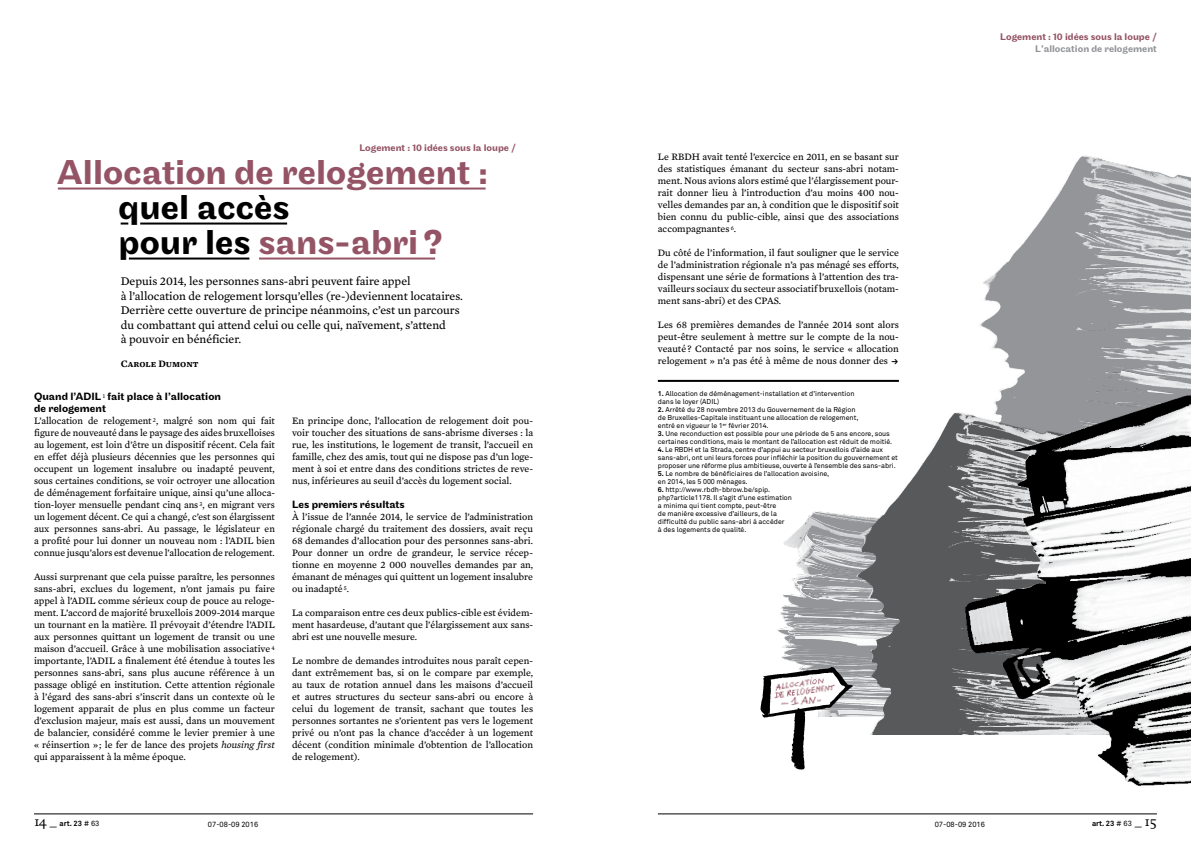
<style>
.page{position:relative;width:1191px;height:842px;background:#fff}
.page>*{position:absolute;margin:0;border:0;box-sizing:border-box;transform-origin:0 0}
.t1{font:500 36px/35px "Maple";color:#000}
.t2{font:500 36px "Maple";color:#945465}
.t3{font:12px/14.4px "Mercury Text G3";color:#000}
.t4{font:500 11px/12px "Maple";color:#000}
.t5{font:10px/12px "Mercury Text G3";color:#000;text-align:justify}
.t6{font:500 10px "Maple";color:#945465}
.t7{font:500 10px "Maple";color:#939598}
.t8{font:10px "Mercury Text G3 Semibold SC";color:#000}
.t9{font:700 7.5px "Akkurat";color:#000}
.t10{font:7.5px "Akkurat";color:#000}
.t11{font:7px/8px "Akkurat";color:#000}
.s1{color:#945465}
.s2{font-style:italic}
.s3{font-weight:700}
.s4{font-family:"DTL Documenta SP Regular";font-weight:400;font-size:14px}
.s5{font-weight:400}
</style>
<div class="page">
<hr style="left:34px;top:814px;width:499px;height:1px;background:#000">
<hr style="left:658px;top:814px;width:499px;height:1px;background:#000">
<img style="left:979px;top:155px;width:212px;height:194px">
<img style="left:777px;top:511px;width:58px;height:151px">
<img style="left:835px;top:412px;width:124px;height:323px">
<img style="left:959px;top:349px;width:232px;height:466px">
<img style="left:760px;top:662px;width:98px;height:108px">
<img style="left:762px;top:674px;width:84px;height:44px">
<hr style="left:658px;top:380px;width:241px;height:2px;background:#000">
<hr style="left:369px;top:188px;width:116px;height:2px;background:#945465">
<hr style="left:58px;top:188px;width:285px;height:2px;background:#945465">
<hr style="left:140px;top:223px;width:147px;height:2px;background:#000">
<svg style="left:121px;top:223px;width:7px;height:2px"></svg>
<hr style="left:129px;top:258px;width:120px;height:2px;background:#000">
<hr style="left:259px;top:258px;width:176px;height:2px;background:#945465">
<p class="t6" style="left:359px;top:142px;width:158px">Logement : 10 idées sous la loupe /</p>
<h1 class="t2" style="left:56px;top:151px;width:433px">Allocation de relogement :</h1>
<h1 class="t1" style="left:118px;top:191px;width:326px">quel accès<br>pour les <span class="s1">sans-abri?</span></h1>
<p class="t3" style="left:121px;top:274px;width:344px">Depuis 2014, les personnes sans-abri peuvent faire appel<br>à l’allocation de relogement lorsqu’elles (re-)deviennent locataires.<br>Derrière cette ouverture de principe néanmoins, c’est un parcours du combattant qui attend celui ou celle qui, naïvement, s’attend<br>à pouvoir en bénéficier.</p>
<p class="t8" style="left:121px;top:357px;width:79px">Carole Dumont</p>
<p class="t4" style="left:34px;top:391px;width:188px">Quand l’ADI L <sup>1</sup> fait place à l’allocation de relogement</p>
<p class="t5" style="left:34px;top:415px;width:242px">L’allocation de relogement <sup>2</sup>, malgré son nom qui fait figure de nouveauté dans le paysage des aides bruxelloises au logement, est loin d’être un dispositif récent. Cela fait en effet déjà plusieurs décennies que les personnes qui occupent un logement insalubre ou inadapté peuvent, sous certaines conditions, se voir octroyer une allocation de déménagement forfaitaire unique, ainsi qu’une alloca&shy;tion-loyer mensuelle pendant cinq ans <sup>3</sup>, en migrant vers un logement décent. Ce qui a changé, c’est son élargissent aux personnes sans-abri. Au passage, le législateur en a profité pour lui donner un nouveau nom : l’ADIL bien connue jusqu’alors est devenue l’allocation de relogement.</p>
<p class="t5" style="left:34px;top:571px;width:242px">Aussi surprenant que cela puisse paraître, les personnes sans-abri, exclues du logement, n’ont jamais pu faire appel à l’ADIL comme sérieux coup de pouce au reloge&shy;ment. L’accord de majorité bruxellois 2009-2014 marque un tournant en la matière. Il prévoyait d’étendre l’ADIL aux personnes quittant un logement de transit ou une maison d’accueil. Grâce à une mobilisation associative <sup>4 </sup>importante, l’ADIL a finalement été étendue à toutes les personnes sans-abri, sans plus aucune référence à un passage obligé en institution. Cette attention régionale à l’égard des sans-abri s’inscrit dans un contexte où le logement apparait de plus en plus comme un facteur d’exclusion majeur, mais est aussi, dans un mouvement de balancier, considéré comme le levier premier à une « réinsertion » ; le fer de lance des projets <span class="s2">housing first </span>qui apparaissent à la même époque.</p>
<p class="t5" style="left:292px;top:415px;width:242px">En principe donc, l’allocation de relogement doit pou&shy;voir toucher des situations de sans-abrisme diverses : la rue, les institutions, le logement de transit, l’accueil en famille, chez des amis, tout qui ne dispose pas d’un loge&shy;ment à soi et entre dans des conditions strictes de reve&shy;nus, inférieures au seuil d’accès du logement social.</p>
<p class="t4" style="left:292px;top:499px;width:114px">Les premiers résultats</p>
<p class="t5" style="left:292px;top:511px;width:242px">À l’issue de l’année 2014, le service de l’administration régionale chargé du traitement des dossiers, avait reçu 68 demandes d’allocation pour des personnes sans-abri.<br>Pour donner un ordre de grandeur, le service récep&shy;tionne en moyenne 2 000 nouvelles demandes par an, émanant de ménages qui quittent un logement insalubre ou inadapté <sup>5</sup>.</p>
<p class="t5" style="left:292px;top:607px;width:242px">La comparaison entre ces deux publics-cible est évidem&shy;ment hasardeuse, d’autant que l’élargissement aux sans&shy;abri est une nouvelle mesure.</p>
<p class="t5" style="left:292px;top:655px;width:242px">Le nombre de demandes introduites nous paraît cepen&shy;dant extrêmement bas, si on le compare par exemple, au taux de rotation annuel dans les maisons d’accueil et autres structures du secteur sans-abri ou encore à celui du logement de transit, sachant que toutes les personnes sortantes ne s’orientent pas vers le logement privé ou n’ont pas la chance d’accéder à un logement décent (condition minimale d’obtention de l’allocation de relogement).</p>
<p class="t5" style="left:658px;top:151px;width:242px">Le RBDH avait tenté l’exercice en 2011, en se basant sur des statistiques émanant du secteur sans-abri notam&shy;ment. Nous avions alors estimé que l’élargissement pour&shy;rait donner lieu à l’introduction d’au moins 400 nou&shy;velles demandes par an, à condition que le dispositif soit bien connu du public-cible, ainsi que des associations accompagnantes <sup>6</sup>.</p>
<p class="t5" style="left:658px;top:247px;width:242px">Du côté de l’information, il faut souligner que le service de l’administration régionale n’a pas ménagé ses efforts, dispensant une série de formations à l’attention des tra&shy;vailleurs sociaux du secteur associatif bruxellois (notam&shy;ment sans-abri) et des CPAS.</p>
<p class="t5" style="left:658px;top:319px;width:242px">Les 68 premières demandes de l’année 2014 sont alors peut-être seulement à mettre sur le compte de la nou&shy;veauté ? Contacté par nos soins, le service « allocation relogement » n’a pas été à même de nous donner des</p>
<p class="t11" style="left:658px;top:389px;width:198px"><span class="s3">1.</span> Allocation de déménagement-installation et d’intervention dans le loyer (ADIL)</p>
<p class="t11" style="left:658px;top:405px;width:202px"><span class="s3">2.</span> Arrêté du 28 novembre 2013 du Gouvernement de la Région de Bruxelles-Capitale instituant une allocation de relogement, entré en vigueur le 1<sup>er</sup> février 2014.</p>
<p class="t11" style="left:658px;top:429px;width:236px"><span class="s3">3.</span> Une reconduction est possible pour une période de 5 ans encore, sous certaines conditions, mais le montant de l’allocation est réduit de moitié.</p>
<p class="t11" style="left:658px;top:445px;width:241px"><span class="s3">4.</span> Le RBDH et la Strada, centre d’appui au secteur bruxellois d’aide aux sans-abri, ont uni leurs forces pour infléchir la position du gouvernement et proposer une réforme plus ambitieuse, ouverte à l’ensemble des sans-abri.</p>
<p class="t11" style="left:658px;top:469px;width:173px"><span class="s3">5.</span> Le nombre de bénéficiaires de l’allocation avoisine, en 2014, les 5 000 ménages.</p>
<p class="t11" style="left:658px;top:485px;width:136px"><span class="s3">6.</span> http://www.rbdh-bbrow.be/spip. php?article1178. Il s’agit d’une estimation a minima qui tient compte, peut-être<br>de manière excessive d’ailleurs, de la difficulté du public sans-abri à accéder<br>à des logements de qualité.</p>
<p class="t6" style="left:1000px;top:31px;width:158px">Logement : 10 idées sous la loupe /</p>
<p class="t7" style="left:1035px;top:43px;width:123px">L’allocation de relogement</p>
<p class="t9" style="left:34px;top:819px;width:67px"><span class="s4">14 _</span> art. 23 <span class="s5"># 63</span></p>
<p class="t10" style="left:208px;top:820px;width:52px">07-08-09 2016</p>
<p class="t10" style="left:934px;top:820px;width:52px">07-08-09 2016</p>
<p class="t9" style="left:1092px;top:819px;width:66px">art. 23 <span class="s5"># 63</span> <span class="s4">_ 15</span></p>
</div>
